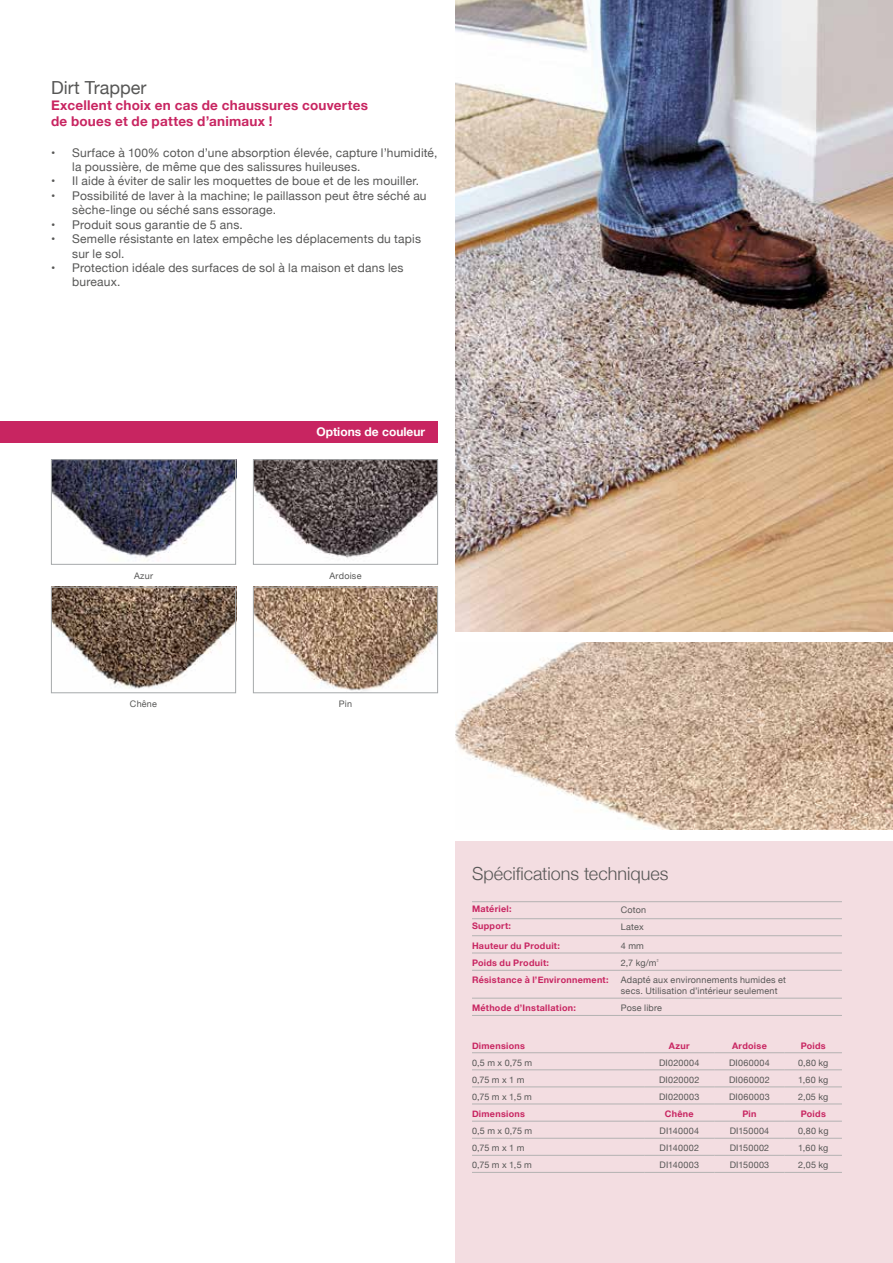
<style>
.page{position:relative;width:893px;height:1263px;background:#fff}
.page>*{position:absolute;margin:0;border:0;box-sizing:border-box;transform-origin:0 0}
.t1{font:300 18px "Helvetica Neue";color:#575756}
.t2{font:18px "Helvetica Neue";color:#575756}
.t3{font:700 13.5px/16.2px "Helvetica Neue";letter-spacing:.02em;color:#c82561}
.t4{font:12px/14.4px "Helvetica Neue";letter-spacing:.015em;color:#575756}
.t5{font:700 12px "Helvetica Neue";color:#fff}
.t6{font:9px/10.8px "Helvetica Neue";letter-spacing:.025em;color:#575756}
.t7{font:700 9px "Helvetica Neue";letter-spacing:.03em;color:#c82561}
</style>
<div class="page">
<div style="left:455px;top:842px;width:438px;height:421px;background:#f3dde1"></div>
<img style="left:455px;top:0;width:438px;height:631px">
<img style="left:53px;top:461px;width:181px;height:100px">
<div style="left:51px;top:459px;width:185px;height:106px;border:1px solid #a6a9ab"></div>
<img style="left:53px;top:589px;width:181px;height:100px">
<div style="left:51px;top:587px;width:185px;height:106px;border:1px solid #a6a9ab"></div>
<img style="left:255px;top:589px;width:181px;height:102px">
<div style="left:253px;top:587px;width:185px;height:106px;border:1px solid #a6a9ab"></div>
<img style="left:255px;top:461px;width:181px;height:98px">
<div style="left:253px;top:459px;width:185px;height:106px;border:1px solid #a6a9ab"></div>
<img style="left:455px;top:642px;width:438px;height:187px">
<hr style="left:472px;top:1052px;width:172px;height:1px;background:#b3b2b2">
<hr style="left:644px;top:1052px;width:70px;height:1px;background:#b3b2b2">
<hr style="left:714px;top:1052px;width:70px;height:1px;background:#b3b2b2">
<hr style="left:784px;top:1052px;width:58px;height:1px;background:#b3b2b2">
<hr style="left:472px;top:1069px;width:172px;height:1px;background:#b3b2b2">
<hr style="left:644px;top:1069px;width:70px;height:1px;background:#b3b2b2">
<hr style="left:714px;top:1069px;width:70px;height:1px;background:#b3b2b2">
<hr style="left:784px;top:1069px;width:58px;height:1px;background:#b3b2b2">
<hr style="left:472px;top:1087px;width:172px;height:1px;background:#b3b2b2">
<hr style="left:644px;top:1087px;width:70px;height:1px;background:#b3b2b2">
<hr style="left:714px;top:1087px;width:70px;height:1px;background:#b3b2b2">
<hr style="left:784px;top:1087px;width:58px;height:1px;background:#b3b2b2">
<hr style="left:472px;top:1104px;width:172px;height:1px;background:#b3b2b2">
<hr style="left:644px;top:1104px;width:70px;height:1px;background:#b3b2b2">
<hr style="left:714px;top:1104px;width:70px;height:1px;background:#b3b2b2">
<hr style="left:784px;top:1104px;width:58px;height:1px;background:#b3b2b2">
<hr style="left:472px;top:1121px;width:172px;height:1px;background:#b3b2b2">
<hr style="left:644px;top:1121px;width:70px;height:1px;background:#b3b2b2">
<hr style="left:714px;top:1121px;width:70px;height:1px;background:#b3b2b2">
<hr style="left:784px;top:1121px;width:58px;height:1px;background:#b3b2b2">
<hr style="left:472px;top:1138px;width:172px;height:1px;background:#b3b2b2">
<hr style="left:644px;top:1138px;width:70px;height:1px;background:#b3b2b2">
<hr style="left:714px;top:1138px;width:70px;height:1px;background:#b3b2b2">
<hr style="left:784px;top:1138px;width:58px;height:1px;background:#b3b2b2">
<hr style="left:472px;top:1155px;width:172px;height:1px;background:#b3b2b2">
<hr style="left:644px;top:1155px;width:70px;height:1px;background:#b3b2b2">
<hr style="left:714px;top:1155px;width:70px;height:1px;background:#b3b2b2">
<hr style="left:784px;top:1155px;width:58px;height:1px;background:#b3b2b2">
<hr style="left:472px;top:1172px;width:172px;height:1px;background:#b3b2b2">
<hr style="left:644px;top:1172px;width:70px;height:1px;background:#b3b2b2">
<hr style="left:714px;top:1172px;width:70px;height:1px;background:#b3b2b2">
<hr style="left:784px;top:1172px;width:58px;height:1px;background:#b3b2b2">
<div style="left:0;top:421px;width:438px;height:21px;background:#c82561"></div>
<hr style="left:472px;top:901px;width:149px;height:1px;background:#b3b2b2">
<hr style="left:621px;top:901px;width:221px;height:1px;background:#b3b2b2">
<hr style="left:472px;top:918px;width:149px;height:1px;background:#b3b2b2">
<hr style="left:621px;top:918px;width:221px;height:1px;background:#b3b2b2">
<hr style="left:472px;top:935px;width:149px;height:1px;background:#b3b2b2">
<hr style="left:621px;top:935px;width:221px;height:1px;background:#b3b2b2">
<hr style="left:472px;top:953px;width:149px;height:1px;background:#b3b2b2">
<hr style="left:621px;top:953px;width:221px;height:1px;background:#b3b2b2">
<hr style="left:472px;top:970px;width:149px;height:1px;background:#b3b2b2">
<hr style="left:621px;top:970px;width:221px;height:1px;background:#b3b2b2">
<hr style="left:472px;top:998px;width:149px;height:1px;background:#b3b2b2">
<hr style="left:621px;top:998px;width:221px;height:1px;background:#b3b2b2">
<hr style="left:472px;top:1015px;width:149px;height:1px;background:#b3b2b2">
<hr style="left:621px;top:1015px;width:221px;height:1px;background:#b3b2b2">
<h1 class="t2" style="left:51px;top:74px;width:97px">Dirt Trapper</h1>
<p class="t3" style="left:51px;top:97px;width:318px">Excellent choix en cas de chaussures couvertes de boues et de pattes d’animaux !</p>
<p class="t4" style="left:72px;top:146px;width:367px;text-indent:-21px">• Surface à 100% coton d’une absorption élevée, capture l’humidité, la poussière, de même que des salissures huileuses.</p>
<p class="t4" style="left:51px;top:175px;width:370px">• Il aide à éviter de salir les moquettes de boue et de les mouiller.</p>
<p class="t4" style="left:72px;top:189px;width:356px;text-indent:-21px">• Possibilité de laver à la machine; le paillasson peut être séché au sèche-linge ou séché sans essorage.</p>
<p class="t4" style="left:51px;top:218px;width:193px">• Produit sous garantie de 5 ans.</p>
<p class="t4" style="left:72px;top:232px;width:350px;text-indent:-21px">• Semelle résistante en latex empêche les déplacements du tapis sur le sol.</p>
<p class="t4" style="left:72px;top:261px;width:333px;text-indent:-21px">• Protection idéale des surfaces de sol à la maison et dans les bureaux.</p>
<p class="t5" style="left:316px;top:422px;width:110px">Options de couleur</p>
<p class="t6" style="left:134px;top:570px;width:20px">Azur</p>
<p class="t6" style="left:329px;top:570px;width:34px">Ardoise</p>
<p class="t6" style="left:130px;top:699px;width:29px">Chêne</p>
<p class="t6" style="left:339px;top:699px;width:15px">Pin</p>
<h1 class="t1" style="left:472px;top:859px;width:198px">Spécifications techniques</h1>
<p class="t7" style="left:472px;top:902px;width:41px">Matériel:</p>
<p class="t6" style="left:621px;top:905px;width:27px">Coton</p>
<p class="t7" style="left:472px;top:919px;width:41px">Support:</p>
<p class="t6" style="left:621px;top:922px;width:24px">Latex</p>
<p class="t7" style="left:472px;top:938px;width:89px">Hauteur du Produit:</p>
<p class="t6" style="left:621px;top:940px;width:25px">4 mm</p>
<p class="t7" style="left:472px;top:956px;width:79px">Poids du Produit:</p>
<p class="t6" style="left:621px;top:958px;width:39px">2,7 kg/m<sup>²</sup></p>
<p class="t7" style="left:472px;top:973px;width:138px">Résistance à l’Environnement:</p>
<p class="t6" style="left:621px;top:975px;width:167px">Adapté aux environnements humides et secs. Utilisation d’intérieur seulement</p>
<p class="t7" style="left:472px;top:1001px;width:105px">Méthode d’Installation:</p>
<p class="t6" style="left:621px;top:1003px;width:43px">Pose libre</p>
<p class="t7" style="left:472px;top:1038px;width:54px">Dimensions</p>
<p class="t7" style="left:669px;top:1038px;width:22px">Azur</p>
<p class="t7" style="left:732px;top:1038px;width:36px">Ardoise</p>
<p class="t7" style="left:801px;top:1038px;width:27px">Poids</p>
<p class="t6" style="left:472px;top:1057px;width:62px">0,5 m x 0,75 m</p>
<p class="t6" style="left:659px;top:1057px;width:42px">DI020004</p>
<p class="t6" style="left:729px;top:1057px;width:42px">DI060004</p>
<p class="t6" style="left:798px;top:1057px;width:32px">0,80 kg</p>
<p class="t6" style="left:472px;top:1074px;width:54px">0,75mx1m</p>
<p class="t6" style="left:659px;top:1074px;width:42px">DI020002</p>
<p class="t6" style="left:729px;top:1074px;width:42px">DI060002</p>
<p class="t6" style="left:798px;top:1074px;width:31px">1,60 kg</p>
<p class="t6" style="left:472px;top:1092px;width:61px">0,75 m x 1,5 m</p>
<p class="t6" style="left:659px;top:1092px;width:42px">DI020003</p>
<p class="t6" style="left:729px;top:1092px;width:42px">DI060003</p>
<p class="t6" style="left:798px;top:1092px;width:32px">2,05 kg</p>
<p class="t7" style="left:472px;top:1107px;width:54px">Dimensions</p>
<p class="t7" style="left:665px;top:1107px;width:30px">Chêne</p>
<p class="t7" style="left:742px;top:1107px;width:16px">Pin</p>
<p class="t7" style="left:801px;top:1107px;width:27px">Poids</p>
<p class="t6" style="left:472px;top:1126px;width:62px">0,5 m x 0,75 m</p>
<p class="t6" style="left:660px;top:1126px;width:41px">DI140004</p>
<p class="t6" style="left:730px;top:1126px;width:41px">DI150004</p>
<p class="t6" style="left:798px;top:1126px;width:32px">0,80 kg</p>
<p class="t6" style="left:472px;top:1143px;width:54px">0,75mx1m</p>
<p class="t6" style="left:660px;top:1143px;width:41px">DI140002</p>
<p class="t6" style="left:730px;top:1143px;width:41px">DI150002</p>
<p class="t6" style="left:798px;top:1143px;width:31px">1,60 kg</p>
<p class="t6" style="left:472px;top:1160px;width:61px">0,75 m x 1,5 m</p>
<p class="t6" style="left:660px;top:1160px;width:41px">DI140003</p>
<p class="t6" style="left:730px;top:1160px;width:41px">DI150003</p>
<p class="t6" style="left:798px;top:1160px;width:32px">2,05 kg</p>
</div>
